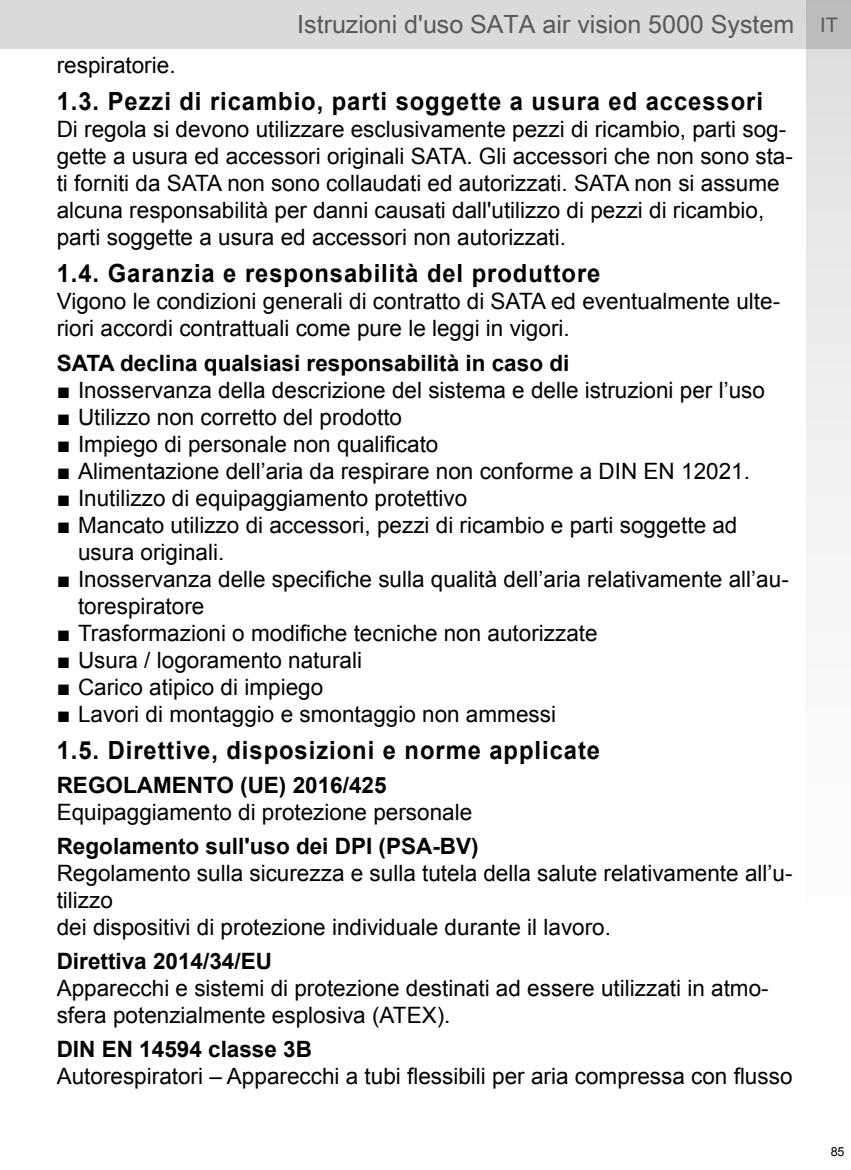
<style>
.page{position:relative;width:851px;height:1170px;background:#fff}
.page>*{position:absolute;margin:0;border:0;box-sizing:border-box;transform-origin:0 0}
.t1{font:700 25px "Arial";letter-spacing:.04em;color:#000;scale:.95 1}
.t2{font:25px "Arial Unicode MS";color:#58585a}
.t3{font:22.5px/27px "Arial";color:#000}
.t4{font:700 22.5px "Arial";color:#000}
.t5{font:12.5px "Arial";color:#000}
.s1{font-family:"Arial";font-size:20px}
</style>
<div class="page">
<div style="left:0;top:0;width:850px;height:49px;background:#d9dadb"></div>
<svg style="left:806px;top:0;width:44px;height:574px"></svg>
<p class="t2" style="left:297px;top:6px;width:542px">Istruzioni d'uso SATA air vision 5000 System <span class="s1">IT</span></p>
<p class="t3" style="left:57px;top:52px;width:120px">respiratorie.</p>
<p class="t1" style="left:57px;top:85px;width:745px">1.3. Pezzi di ricambio, parti soggette a usura ed accessori</p>
<p class="t3" style="left:57px;top:116px;width:737px">Di regola si devono utilizzare esclusivamente pezzi di ricambio, parti sog&shy;gette a usura ed accessori originali SATA. Gli accessori che non sono sta&shy;ti forniti da SATA non sono collaudati ed autorizzati. SATA non si assume alcuna responsabilità per danni causati dall'utilizzo di pezzi di ricambio, parti soggette a usura ed accessori non autorizzati.</p>
<p class="t1" style="left:57px;top:257px;width:573px">1.4. Garanzia e responsabilità del produttore</p>
<p class="t3" style="left:57px;top:288px;width:724px">Vigono le condizioni generali di contratto di SATA ed eventualmente ulte&shy;riori accordi contrattuali come pure le leggi in vigori.</p>
<p class="t4" style="left:57px;top:347px;width:514px">SATA declina qualsiasi responsabilità in caso di</p>
<p class="t3" style="left:57px;top:376px;width:709px">■ Inosservanza della descrizione del sistema e delle istruzioni per l’uso</p>
<p class="t3" style="left:57px;top:403px;width:347px">■ Utilizzo non corretto del prodotto</p>
<p class="t3" style="left:57px;top:430px;width:383px">■ Impiego di personale non qualificato</p>
<p class="t3" style="left:57px;top:457px;width:694px">■ Alimentazione dell’aria da respirare non conforme a DIN EN 12021.</p>
<p class="t3" style="left:57px;top:484px;width:412px">■ Inutilizzo di equipaggiamento protettivo</p>
<p class="t3" style="left:78px;top:511px;width:661px;text-indent:-21px">■ Mancato utilizzo di accessori, pezzi di ricambio e parti soggette ad usura originali.</p>
<p class="t3" style="left:78px;top:565px;width:712px;text-indent:-21px">■ Inosservanza delle specifiche sulla qualità dell’aria relativamente all’au&shy;torespiratore</p>
<p class="t3" style="left:57px;top:619px;width:542px">■ Trasformazioni o modifiche tecniche non autorizzate</p>
<p class="t3" style="left:57px;top:646px;width:307px">■ Usura / logoramento naturali</p>
<p class="t3" style="left:57px;top:673px;width:268px">■ Carico atipico di impiego</p>
<p class="t3" style="left:57px;top:700px;width:500px">■ Lavori di montaggio e smontaggio non ammessi</p>
<p class="t1" style="left:57px;top:733px;width:573px">1.5. Direttive, disposizioni e norme applicate</p>
<p class="t4" style="left:57px;top:770px;width:331px">REGOLAMENTO (UE) 2016/425</p>
<p class="t3" style="left:57px;top:798px;width:417px">Equipaggiamento di protezione personale</p>
<p class="t4" style="left:57px;top:831px;width:423px">Regolamento sull'uso dei DPI (PSA-BV)</p>
<p class="t3" style="left:57px;top:859px;width:737px">Regolamento sulla sicurezza e sulla tutela della salute relativamente all’u&shy;tilizzo<br>dei dispositivi di protezione individuale durante il lavoro.</p>
<p class="t4" style="left:57px;top:946px;width:217px">Direttiva 2014/34/EU</p>
<p class="t3" style="left:57px;top:975px;width:713px">Apparecchi e sistemi di protezione destinati ad essere utilizzati in atmo&shy;sfera potenzialmente esplosiva (ATEX).</p>
<p class="t4" style="left:57px;top:1034px;width:257px">DIN EN 14594 classe 3B</p>
<p class="t3" style="left:57px;top:1063px;width:737px">Autorespiratori – Apparecchi a tubi flessibili per aria compressa con flusso</p>
<p class="t5" style="left:830px;top:1143px;width:15px">85</p>
</div>
